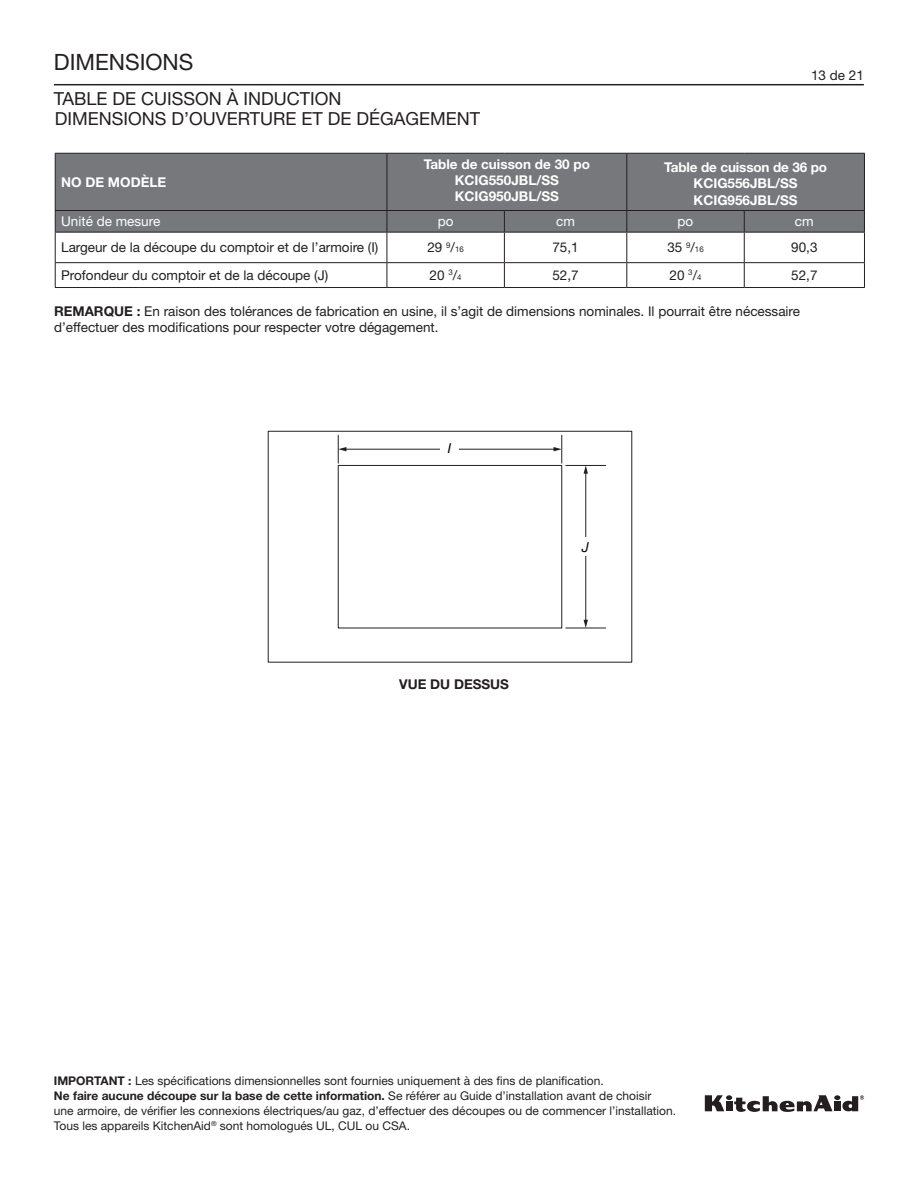
<style>
.page{position:relative;width:918px;height:1188px;background:#fff}
.page>*{position:absolute;margin:0;border:0;box-sizing:border-box;transform-origin:0 0}
.t1{font:22.5px "Helvetica Neue LT Std";color:#231f20}
.t2{font:18px "Helvetica Neue LT Std";color:#231f20}
.t3{font:italic 13.65px "Helvetica Neue LT Com";color:#050504}
._2_Body{font:13.5px/16.2px "Helvetica Neue LT Std";color:#231f20}
._1_Heading_3_Plus{font:700 13.5px/16.2px "Helvetica Neue LT Std";color:#fff}
.t4{font:13.5px "Helvetica Neue LT Std";color:#fff}
.t5{font:700 13.5px "Helvetica Neue LT Std";color:#231f20}
.t6{font:12px/15px "Helvetica Neue LT Std";color:#231f20}
.s1{font-size:7.8px}
.s2{font-weight:700}
</style>
<div class="page">
<hr style="left:54px;top:84px;width:810px;height:1px;background:#231f20">
<svg style="left:705px;top:1095px;width:159px;height:17px"></svg>
<div style="left:56px;top:154px;width:808px;height:78px;background:#76787b"></div>
<hr style="left:55px;top:232px;width:332px;height:1px;background:#231f20">
<hr style="left:387px;top:232px;width:117px;height:1px;background:#231f20">
<hr style="left:504px;top:232px;width:123px;height:1px;background:#231f20">
<hr style="left:627px;top:232px;width:117px;height:1px;background:#231f20">
<hr style="left:744px;top:232px;width:121px;height:1px;background:#231f20">
<hr style="left:55px;top:262px;width:332px;height:1px;background:#231f20">
<hr style="left:387px;top:262px;width:117px;height:1px;background:#231f20">
<svg style="left:387px;top:211px;width:1px;height:76px"></svg>
<hr style="left:504px;top:262px;width:123px;height:1px;background:#231f20">
<svg style="left:504px;top:211px;width:1px;height:76px"></svg>
<hr style="left:627px;top:262px;width:117px;height:1px;background:#231f20">
<svg style="left:626px;top:211px;width:1px;height:76px"></svg>
<hr style="left:744px;top:262px;width:121px;height:1px;background:#231f20">
<svg style="left:744px;top:211px;width:1px;height:76px"></svg>
<svg style="left:864px;top:211px;width:1px;height:76px"></svg>
<hr style="left:55px;top:287px;width:332px;height:1px;background:#231f20">
<hr style="left:387px;top:287px;width:117px;height:1px;background:#231f20">
<hr style="left:504px;top:287px;width:123px;height:1px;background:#231f20">
<hr style="left:627px;top:287px;width:117px;height:1px;background:#231f20">
<hr style="left:744px;top:287px;width:121px;height:1px;background:#231f20">
<hr style="left:55px;top:153px;width:332px;height:1px;background:#231f20">
<hr style="left:387px;top:153px;width:117px;height:1px;background:#231f20">
<hr style="left:387px;top:154px;width:1px;height:56px;background:#231f20">
<hr style="left:504px;top:153px;width:123px;height:1px;background:#231f20">
<hr style="left:627px;top:153px;width:117px;height:1px;background:#231f20">
<hr style="left:626px;top:154px;width:1px;height:56px;background:#231f20">
<hr style="left:744px;top:153px;width:121px;height:1px;background:#231f20">
<hr style="left:864px;top:154px;width:1px;height:56px;background:#231f20">
<hr style="left:55px;top:210px;width:332px;height:1px;background:#231f20">
<hr style="left:387px;top:210px;width:117px;height:1px;background:#231f20">
<hr style="left:504px;top:210px;width:123px;height:1px;background:#231f20">
<hr style="left:627px;top:210px;width:117px;height:1px;background:#231f20">
<hr style="left:744px;top:210px;width:121px;height:1px;background:#231f20">
<svg style="left:55px;top:211px;width:1px;height:76px"></svg>
<hr style="left:55px;top:154px;width:1px;height:56px;background:#231f20">
<svg style="left:267px;top:431px;width:366px;height:232px"></svg>
<div style="left:338px;top:465px;width:224px;height:163px;border:1px solid #231f20"></div>
<hr style="left:345px;top:449px;width:210px;height:1px;background:#231f20">
<hr style="left:585px;top:472px;width:1px;height:149px;background:#231f20">
<svg style="left:584px;top:466px;width:4px;height:8px"></svg>
<svg style="left:584px;top:620px;width:4px;height:8px"></svg>
<hr style="left:566px;top:628px;width:40px;height:1px;background:#231f20">
<hr style="left:566px;top:465px;width:40px;height:1px;background:#231f20">
<svg style="left:554px;top:435px;width:8px;height:28px"></svg>
<svg style="left:338px;top:435px;width:8px;height:28px"></svg>
<div style="left:441px;top:440px;width:18px;height:19px;background:#fff"></div>
<div style="left:576px;top:537px;width:19px;height:19px;background:#fff"></div>
<h1 class="t1" style="left:54px;top:49px;width:141px">DIMENSIONS</h1>
<h2 class="t2" style="left:54px;top:87px;width:289px">TABLE DE CUISSON À INDUCTION</h2>
<p class="t2" style="left:55px;top:108px;width:427px">DIMENSIONS D’OUVERTURE ET DE DÉGAGEMENT</p>
<p class="_1_Heading_3_Plus" style="left:61px;top:173px;width:107px">NO DE MODÈLE</p>
<p class="_1_Heading_3_Plus" style="left:424px;top:156px;width:168px">Table de cuisson de 30 po</p>
<p class="_1_Heading_3_Plus" style="left:455px;top:172px;width:106px">KCIG550JBL/SS<br>KCIG950JBL/SS</p>
<p class="_2_Body" style="left:811px;top:67px;width:54px">13 de 21</p>
<p class="_1_Heading_3_Plus" style="left:664px;top:159px;width:164px">Table de cuisson de 36 po</p>
<p class="_1_Heading_3_Plus" style="left:694px;top:175px;width:106px">KCIG556JBL/SS<br>KCIG956JBL/SS</p>
<p class="t4" style="left:61px;top:213px;width:101px">Unité de mesure</p>
<p class="t4" style="left:438px;top:213px;width:17px">po</p>
<p class="t4" style="left:556px;top:213px;width:20px">cm</p>
<p class="t4" style="left:678px;top:213px;width:17px">po</p>
<p class="t4" style="left:795px;top:213px;width:20px">cm</p>
<p class="_2_Body" style="left:61px;top:239px;width:319px">Largeur de la découpe du comptoir et de l’armoire (I)</p>
<p class="_2_Body" style="left:427px;top:239px;width:38px">29 <sup>9</sup>/<span class="s1">16</span></p>
<p class="_2_Body" style="left:552px;top:239px;width:28px">75,1</p>
<p class="_2_Body" style="left:667px;top:239px;width:38px">35 <sup>9</sup>/<span class="s1">16</span></p>
<p class="_2_Body" style="left:791px;top:239px;width:28px">90,3</p>
<p class="_2_Body" style="left:61px;top:267px;width:269px">Profondeur du comptoir et de la découpe (J)</p>
<p class="_2_Body" style="left:430px;top:267px;width:34px">20 <sup>3</sup>/<span class="s1">4</span></p>
<p class="_2_Body" style="left:552px;top:267px;width:28px">52,7</p>
<p class="_2_Body" style="left:670px;top:267px;width:34px">20 <sup>3</sup>/<span class="s1">4</span></p>
<p class="_2_Body" style="left:791px;top:267px;width:28px">52,7</p>
<p class="_2_Body" style="left:54px;top:303px;width:748px"><span class="s2">REMARQUE :</span> En raison des tolérances de fabrication en usine, il s’agit de dimensions nominales. Il pourrait être nécessaire d’effectuer des modifications pour respecter votre dégagement.</p>
<p class="t3" style="left:448px;top:440px;width:5px">I</p>
<p class="t5" style="left:399px;top:676px;width:111px">VUE DU DESSUS</p>
<p class="t3" style="left:582px;top:538px;width:9px">J</p>
<p class="t6" style="left:54px;top:1073px;width:624px"><span class="s2">IMPORTANT :</span> Les spécifications dimensionnelles sont fournies uniquement à des fins de planification.<br><span class="s2">Ne faire aucune découpe sur la base de cette information.</span> Se référer au Guide d’installation avant de choisir<br>une armoire, de vérifier les connexions électriques/au gaz, d’effectuer des découpes ou de commencer l’installation.<br>Tous les appareils KitchenAid<sup>®</sup> sont homologués UL, CUL ou CSA.</p>
</div>
